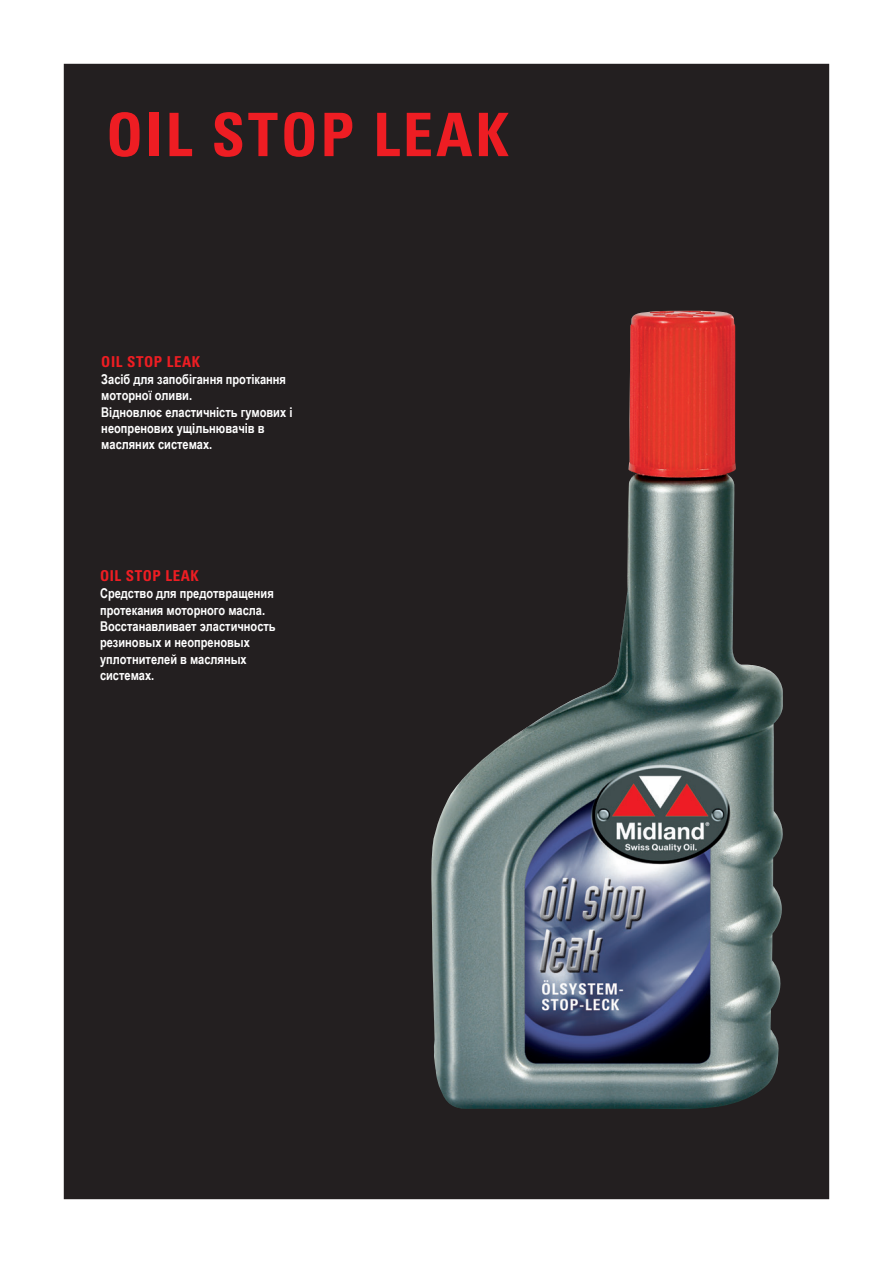
<style>
.page{position:relative;width:893px;height:1263px;background:#fff}
.page>*{position:absolute;margin:0;border:0;box-sizing:border-box;transform-origin:0 0}
.t1{font:700 condensed 60px "Univers LT Std";letter-spacing:.05em;color:#ee1d23}
.t2{font:700 condensed 15px "Univers LT Std";letter-spacing:.04em;color:#ee1d23}
.t3{font:700 13.5px/16.4px "Arial Narrow";color:#fff}
</style>
<div class="page">
<div style="left:65px;top:65px;width:763px;height:1133px;background:#231f20"></div>
<img style="left:431px;top:311px;width:352px;height:798px">
<h1 class="t1" style="left:106px;top:98px;width:404px">OIL STOP LEAK</h1>
<p class="t2" style="left:101px;top:353px;width:100px">OIL STOP LEAK</p>
<p class="t3" style="left:101px;top:370px;width:193px">Засіб для запобігання протікання моторної оливи.<br>Відновлює еластичність гумових і неопренових ущільнювачів в масляних системах.</p>
<p class="t2" style="left:100px;top:567px;width:100px">OIL STOP LEAK</p>
<p class="t3" style="left:100px;top:585px;width:177px">Средство для предотвращения протекания моторного масла.<br>Восстанавливает эластичность резиновых и неопреновых уплотнителей в масляных системах.</p>
</div>
